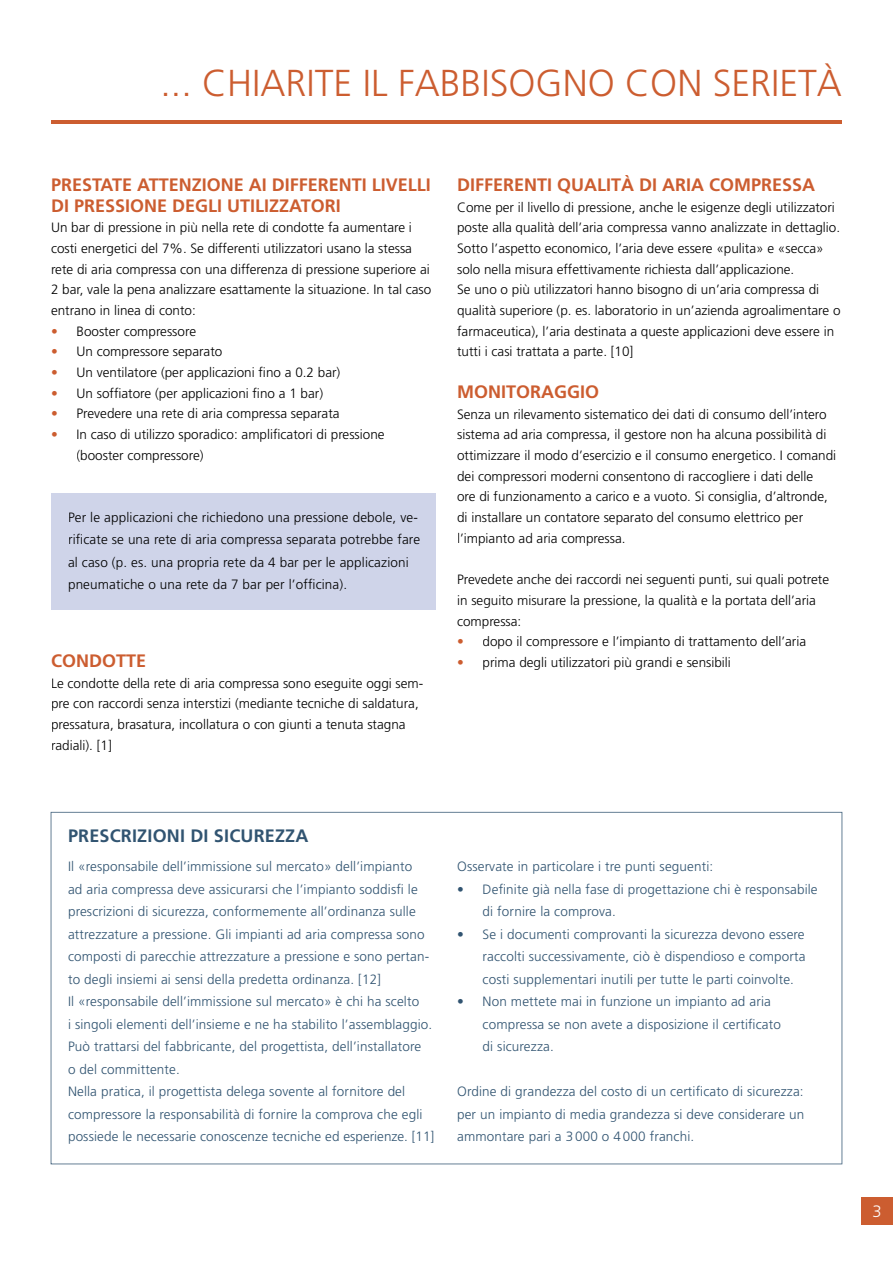
<style>
.page{position:relative;width:893px;height:1263px;background:#fff}
.page>*{position:absolute;margin:0;border:0;box-sizing:border-box;transform-origin:0 0}
.t1{font:300 37.5px "Frutiger";color:#cc5d30}
.t2{font:700 18px/20.7px "Frutiger";color:#cc5d30}
.t3{font:700 18px "Frutiger";letter-spacing:.01em;color:#315471}
.t4{font:300 16.5px "Frutiger";color:#fff}
.t5{font:300 13.5px/20.7px "Frutiger";color:#000}
.t6{font:300 13.5px/22.5px "Frutiger";letter-spacing:.01em;color:#315471}
.s1{color:#cc5d30}
</style>
<div class="page">
<svg style="left:51px;top:812px;width:791px;height:352px"></svg>
<div style="left:861px;top:1197px;width:32px;height:28px;background:#cc5d30"></div>
<hr style="left:51px;top:121px;width:791px;height:3px;background:#cc5d30">
<div style="left:51px;top:493px;width:385px;height:117px;background:#cfd4e9"></div>
<h1 class="t1" style="left:161px;top:62px;width:683px">... CHIARITE IL FABBISOGNO CON SERIETÀ</h1>
<h2 class="t2" style="left:51px;top:174px;width:381px">PRESTATE ATTENZIONE AI DIFFERENTI LIVELLI<br>DI PRESSIONE DEGLI UTILIZZATORI</h2>
<p class="t5" style="left:51px;top:217px;width:382px">Un bar di pressione in più nella rete di condotte fa aumentare i costi energetici del 7%. Se differenti utilizzatori usano la stessa rete di aria compressa con una differenza di pressione superiore ai 2 bar, vale la pena analizzare esattamente la situazione. In tal caso entrano in linea di conto:</p>
<p class="t5" style="left:51px;top:321px;width:147px"><span class="s1">•</span> Booster compressore</p>
<p class="t5" style="left:51px;top:342px;width:173px"><span class="s1">•</span> Un compressore separato</p>
<p class="t5" style="left:51px;top:362px;width:291px"><span class="s1">•</span> Un ventilatore (per applicazioni fino a 0.2 bar)</p>
<p class="t5" style="left:51px;top:383px;width:274px"><span class="s1">•</span> Un soffiatore (per applicazioni fino a 1 bar)</p>
<p class="t5" style="left:51px;top:404px;width:290px"><span class="s1">•</span> Prevedere una rete di aria compressa separata</p>
<p class="t5" style="left:77px;top:424px;width:310px;text-indent:-26px"><span class="s1">•</span> In caso di utilizzo sporadico: amplificatori di pressione (booster compressore)</p>
<p class="t5" style="left:68px;top:506px;width:354px;line-height:22.5px">Per le applicazioni che richiedono una pressione debole, ve&shy;rificate se una rete di aria compressa separata potrebbe fare al caso (p. es. una propria rete da 4 bar per le applicazioni pneumatiche o una rete da 7 bar per l’officina).</p>
<h2 class="t2" style="left:51px;top:650px;width:97px">CONDOTTE</h2>
<p class="t5" style="left:51px;top:673px;width:374px">Le condotte della rete di aria compressa sono eseguite oggi sem&shy;pre con raccordi senza interstizi (mediante tecniche di saldatura, pressatura, brasatura, incollatura o con giunti a tenuta stagna radiali). [1]</p>
<h2 class="t2" style="left:457px;top:174px;width:360px">DIFFERENTI QUALITÀ DI ARIA COMPRESSA</h2>
<p class="t5" style="left:457px;top:197px;width:385px">Come per il livello di pressione, anche le esigenze degli utilizzatori poste alla qualità dell’aria compressa vanno analizzate in dettaglio.<br>Sotto l’aspetto economico, l’aria deve essere «pulita» e «secca» solo nella misura effettivamente richiesta dall’applicazione.<br>Se uno o più utilizzatori hanno bisogno di un’aria compressa di qualità superiore (p. es. laboratorio in un’azienda agroalimentare o farmaceutica), l’aria destinata a queste applicazioni deve essere in tutti i casi trattata a parte. [10]</p>
<h2 class="t2" style="left:457px;top:381px;width:144px">MONITORAGGIO</h2>
<p class="t5" style="left:457px;top:404px;width:381px">Senza un rilevamento sistematico dei dati di consumo dell’intero sistema ad aria compressa, il gestore non ha alcuna possibilità di ottimizzare il modo d’esercizio e il consumo energetico. I comandi dei compressori moderni consentono di raccogliere i dati delle<br>ore di funzionamento a carico e a vuoto. Si consiglia, d’altronde, di installare un contatore separato del consumo elettrico per l’impianto ad aria compressa.</p>
<p class="t5" style="left:457px;top:569px;width:374px">Prevedete anche dei raccordi nei seguenti punti, sui quali potrete in seguito misurare la pressione, la qualità e la portata dell’aria compressa:</p>
<p class="t5" style="left:457px;top:631px;width:351px"><span class="s1">•</span> dopo il compressore e l’impianto di trattamento dell’aria</p>
<p class="t5" style="left:457px;top:652px;width:275px"><span class="s1">•</span> prima degli utilizzatori più grandi e sensibili</p>
<h2 class="t3" style="left:68px;top:825px;width:242px">PRESCRIZIONI DI SICUREZZA</h2>
<p class="t6" style="left:68px;top:855px;width:368px">Il «responsabile dell’immissione sul mercato» dell’impianto<br>ad aria compressa deve assicurarsi che l’impianto soddisfi le prescrizioni di sicurezza, conformemente all’ordinanza sulle attrezzature a pressione. Gli impianti ad aria compressa sono composti di parecchie attrezzature a pressione e sono pertan&shy;to degli insiemi ai sensi della predetta ordinanza. [12]<br>Il «responsabile dell’immissione sul mercato» è chi ha scelto<br>i singoli elementi dell’insieme e ne ha stabilito l’assemblaggio.<br>Può trattarsi del fabbricante, del progettista, dell’installatore<br>o del committente.<br>Nella pratica, il progettista delega sovente al fornitore del compressore la responsabilità di fornire la comprova che egli possiede le necessarie conoscenze tecniche ed esperienze. [11]</p>
<p class="t6" style="left:457px;top:855px;width:258px">Osservate in particolare i tre punti seguenti:</p>
<p class="t6" style="left:483px;top:878px;width:337px;text-indent:-26px">• Definite già nella fase di progettazione chi è responsabile di fornire la comprova.</p>
<p class="t6" style="left:483px;top:923px;width:324px;text-align:justify;text-indent:-26px">• Se i documenti comprovanti la sicurezza devono essere raccolti successivamente, ciò è dispendioso e comporta costi supplementari inutili per tutte le parti coinvolte.</p>
<p class="t6" style="left:483px;top:990px;width:300px;text-indent:-26px">• Non mettete mai in funzione un impianto ad aria compressa se non avete a disposizione il certificato di sicurezza.</p>
<p class="t6" style="left:457px;top:1080px;width:349px;text-align:justify">Ordine di grandezza del costo di un certificato di sicurezza: per un impianto di media grandezza si deve considerare un ammontare pari a 3 000 o 4 000 franchi.</p>
<p class="t4" style="left:872px;top:1202px;width:11px">3</p>
</div>
